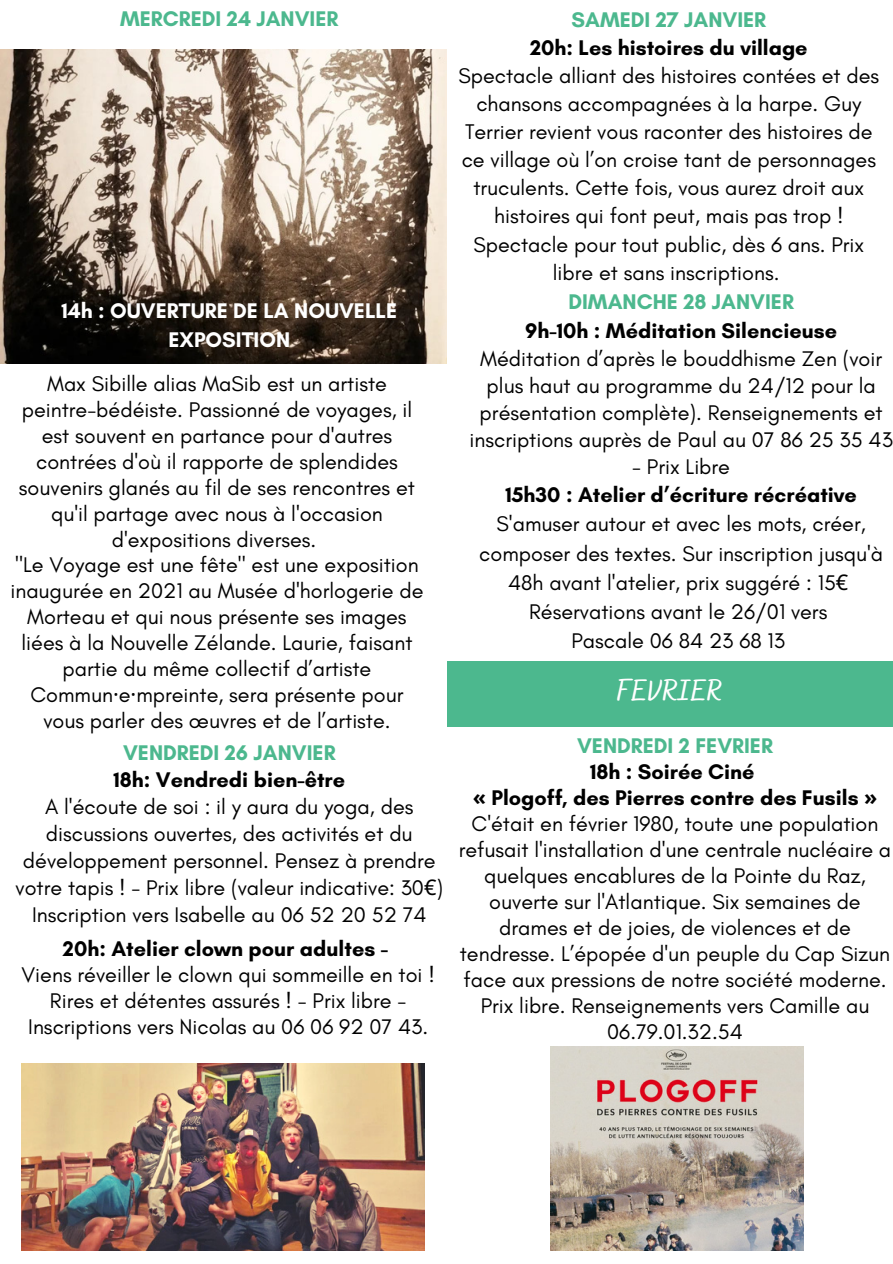
<style>
.page{position:relative;width:893px;height:1264px;background:#fff}
.page>*{position:absolute;margin:0;border:0;box-sizing:border-box;transform-origin:0 0}
.t1{font:700 29.4px "Bakerie Smooth";color:#fff}
.t2{font:21.6px/25.8px "Glacial Indifference";color:#000;text-align:center}
.t3{font:700 21.6px "Glacial Indifference";color:#000}
.t4{font:700 21.6px "Glacial Indifference";color:#4cb88e}
.t5{font:700 21.6px/29.2px "Glacial Indifference";color:#fff;text-align:center}
.s1{font-family:"Noto Sans"}
</style>
<div class="page">
<img style="left:0;top:50px;width:446px;height:313px">
<img style="left:21px;top:1063px;width:403px;height:187px">
<img style="left:551px;top:1046px;width:252px;height:204px">
<div style="left:447px;top:661px;width:445px;height:65px;background:#4cb88e"></div>
<p class="t4" style="left:120px;top:5px;width:220px">MERCREDI 24 JANVIER</p>
<p class="t5" style="left:61px;top:296px;width:337px">14h : OUVERTURE DE LA NOUVELLE<br>EXPOSITION</p>
<p class="t2" style="left:19px;top:371px;width:397px">Max Sibille alias MaSib est un artiste peintre-bédéiste. Passionné de voyages, il est souvent en partance pour d'autres contrées d'où il rapporte de splendides souvenirs glanés au fil de ses rencontres et qu'il partage avec nous à l'occasion d'expositions diverses.</p>
<p class="t2" style="left:10px;top:552px;width:414px">"Le Voyage est une fête" est une exposition inaugurée en 2021 au Musée d'horlogerie de Morteau et qui nous présente ses images liées à la Nouvelle Zélande. Laurie, faisant partie du même collectif d’artiste Commun<span class="s1">·</span>e<span class="s1">·</span>mpreinte, sera présente pour vous parler des œuvres et de l’artiste.</p>
<p class="t4" style="left:123px;top:740px;width:214px">VENDREDI 26 JANVIER</p>
<p class="t3" style="left:113px;top:767px;width:233px">18h: Vendredi bien-être</p>
<p class="t2" style="left:16px;top:793px;width:429px;line-height:27px">A l'écoute de soi : il y aura du yoga, des discussions ouvertes, des activités et du développement personnel. Pensez à prendre votre tapis ! - Prix libre (valeur indicative: 30<span class="s1">€</span>)<br>Inscription vers Isabelle au 06 52 20 52 74</p>
<p class="t3" style="left:63px;top:935px;width:326px">20h: Atelier clown pour adultes -</p>
<p class="t2" style="left:22px;top:961px;width:415px">Viens réveiller le clown qui sommeille en toi !<br>Rires et détentes assurés ! - Prix libre -<br>Inscriptions vers Nicolas au 06 06 92 07 43.</p>
<p class="t4" style="left:571px;top:6px;width:196px">SAMEDI 27 JANVIER</p>
<p class="t3" style="left:530px;top:34px;width:279px">20h: Les histoires du village</p>
<p class="t2" style="left:458px;top:61px;width:422px;line-height:28px">Spectacle alliant des histoires contées et des chansons accompagnées à la harpe. Guy Terrier revient vous raconter des histoires de ce village où l’on croise tant de personnages truculents. Cette fois, vous aurez droit aux histoires qui font peut, mais pas trop !<br>Spectacle pour tout public, dès 6 ans. Prix libre et sans inscriptions.</p>
<p class="t4" style="left:568px;top:288px;width:227px">DIMANCHE 28 JANVIER</p>
<p class="t3" style="left:525px;top:317px;width:313px">9h-10h : Méditation Silencieuse</p>
<p class="t2" style="left:469px;top:345px;width:425px;line-height:27px">Méditation d’après le bouddhisme Zen (voir plus haut au programme du 24/12 pour la présentation complète). Renseignements et inscriptions auprès de Paul au 07 86 25 35 43</p>
<p class="t2" style="left:632px;top:453px;width:99px">- Prix Libre</p>
<p class="t3" style="left:505px;top:481px;width:353px">15h30 : Atelier d’écriture récréative</p>
<p class="t2" style="left:479px;top:509px;width:405px;line-height:29.2px">S'amuser autour et avec les mots, créer, composer des textes. Sur inscription jusqu'à<br>48h avant l'atelier, prix suggéré : 15<span class="s1">€</span></p>
<p class="t2" style="left:529px;top:598px;width:300px">Réservations avant le 26/01 vers</p>
<p class="t2" style="left:571px;top:628px;width:215px">Pascale 06 84 23 68 13</p>
<p class="t1" style="left:617px;top:673px;width:107px">FEVRIER</p>
<p class="t4" style="left:577px;top:732px;width:197px">VENDREDI 2 FEVRIER</p>
<p class="t3" style="left:590px;top:758px;width:166px">18h : Soirée Ciné</p>
<p class="t3" style="left:472px;top:784px;width:406px"><span class="s1">«</span> Plogoff, des Pierres contre des Fusils <span class="s1">»</span></p>
<p class="t2" style="left:458px;top:810px;width:434px">C'était en février 1980, toute une population refusait l'installation d'une centrale nucléaire a quelques encablures de la Pointe du Raz, ouverte sur l'Atlantique. Six semaines de drames et de joies, de violences et de tendresse. L’épopée d'un peuple du Cap Sizun face aux pressions de notre société moderne.<br>Prix libre. Renseignements vers Camille au 06.79.01.32.54</p>
</div>
